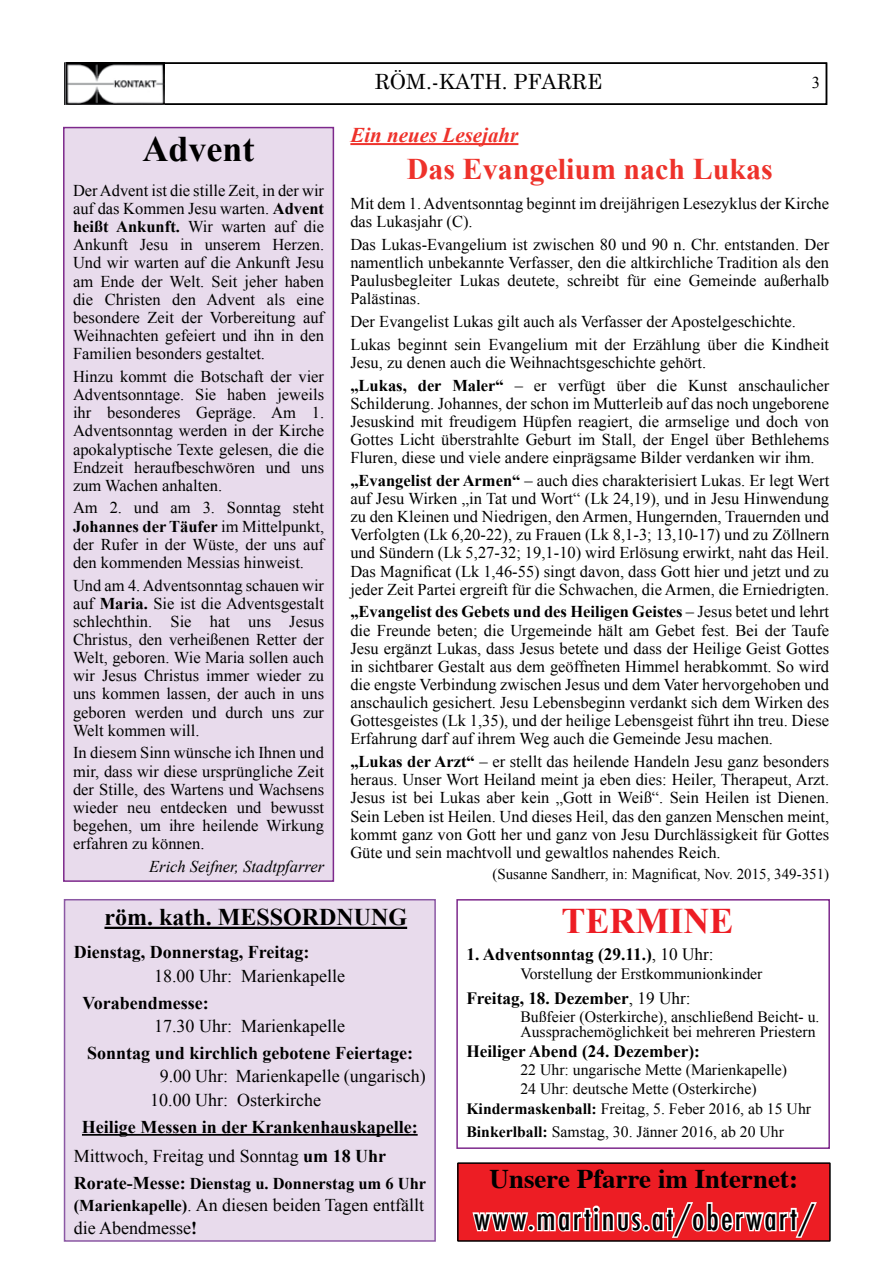
<style>
.page{position:relative;width:893px;height:1263px;background:#fff}
.page>*{position:absolute;margin:0;border:0;box-sizing:border-box;transform-origin:0 0}
.t1{font:700 36px "Times New Roman";color:#ed1d24}
.t2{font:700 36px "Times New Roman";color:#000}
.t3{font:500 condensed 31.5px "Futura";letter-spacing:.07em;color:#000}
.t4{font:700 30px "Times New Roman";color:#ee322b}
.t5{font:700 27px "Times";color:#000}
.t6{font:700 24px "Times New Roman";color:#000}
.t7{font:21px "Century Schoolbook";color:#000}
.t8{font:italic 700 21px "Times New Roman";color:#ee322b}
.t9{font:18px/23.4px "Times New Roman";color:#000}
.t10{font:700 18px/28.8px "Times New Roman";color:#000}
.t11{font:700 17.25px "Times New Roman";color:#000}
.t12{font:16.5px/18.1px "Times New Roman";color:#000;text-align:justify}
.t13{font:700 16.5px "Times New Roman";color:#000}
.t14{font:italic 16.5px "Times New Roman";color:#000}
.t15{font:15.75px/15px "Times New Roman";color:#000}
.t16{font:15px "Times New Roman";color:#000}
.s1{font-weight:700}
.s2{font-weight:400}
.s3{font-size:18px}
.s4{font-weight:700;font-size:16.5px}
.s5{font-size:16.5px}
</style>
<div class="page">
<div style="left:64px;top:62px;width:763px;height:43px;border:2px solid #000"></div>
<img style="left:65px;top:62px;width:99px;height:43px">
<div style="left:65px;top:900px;width:370px;height:341px;background:#e8dbec"></div>
<hr style="left:104px;top:927px;width:303px;height:2px;background:#000">
<hr style="left:82px;top:1134px;width:336px;height:2px;background:#000">
<div style="left:64px;top:899px;width:372px;height:343px;border:2px solid #8b58a4"></div>
<div style="left:458px;top:1163px;width:372px;height:78px;background:#ed1d24"></div>
<svg style="left:472px;top:1202px;width:345px;height:36px"></svg>
<div style="left:457px;top:1162px;width:374px;height:80px;border:2px solid #000"></div>
<div style="left:456px;top:899px;width:374px;height:250px;border:2px solid #7d298c"></div>
<div style="left:64px;top:128px;width:269px;height:753px;background:#e8dbec"></div>
<div style="left:63px;top:127px;width:271px;height:755px;border:2px solid #7d298c"></div>
<hr style="left:350px;top:143px;width:168px;height:2px;background:#ee322b">
<h1 class="t2" style="left:143px;top:124px;width:113px">Advent</h1>
<p class="t12" style="left:73px;top:181px;width:253px">Der Advent ist die stille Zeit, in der wir auf das Kommen Jesu warten. <span class="s1">Advent heißt Ankunft.</span> Wir warten auf die Ankunft Jesu in unserem Herzen.<br>Und wir warten auf die Ankunft Jesu am Ende der Welt. Seit jeher haben die Christen den Advent als eine besondere Zeit der Vorbereitung auf Weihnachten gefeiert und ihn in den Familien besonders gestaltet.</p>
<p class="t12" style="left:73px;top:367px;width:253px">Hinzu kommt die Botschaft der vier Adventsonntage. Sie haben jeweils ihr besonderes Gepräge. Am 1.<br>Adventsonntag werden in der Kirche apokalyptische Texte gelesen, die die Endzeit heraufbeschwören und uns zum Wachen anhalten.</p>
<p class="t12" style="left:73px;top:499px;width:253px">Am 2. und am 3. Sonntag steht <span class="s1">Johannes der Täufer</span> im Mittelpunkt, der Rufer in der Wüste, der uns auf den kommenden Messias hinweist.</p>
<p class="t12" style="left:73px;top:576px;width:253px">Und am 4. Adventsonntag schauen wir auf <span class="s1">Maria.</span> Sie ist die Adventsgestalt schlechthin. Sie hat uns Jesus Christus, den verheißenen Retter der Welt, geboren. Wie Maria sollen auch wir Jesus Christus immer wieder zu uns kommen lassen, der auch in uns geboren werden und durch uns zur Welt kommen will.</p>
<p class="t12" style="left:73px;top:744px;width:253px">In diesem Sinn wünsche ich Ihnen und mir, dass wir diese ursprüngliche Zeit der Stille, des Wartens und Wachsens wieder neu entdecken und bewusst begehen, um ihre heilende Wirkung erfahren zu können.</p>
<p class="t14" style="left:149px;top:855px;width:176px">Erich Seifner, Stadtpfarrer</p>
<p class="t7" style="left:375px;top:68px;width:229px">RÖM.-KATH. PFARRE</p>
<p class="t12" style="left:812px;top:73px;width:10px">3</p>
<p class="t8" style="left:350px;top:120px;width:170px">Ein neues Lesejahr</p>
<h3 class="t4" style="left:407px;top:149px;width:367px">Das Evangelium nach Lukas</h3>
<p class="t12" style="left:350px;top:194px;width:480px">Mit dem 1. Adventsonntag beginnt im dreijährigen Lesezyklus der Kirche das Lukasjahr (C).</p>
<p class="t12" style="left:350px;top:235px;width:480px">Das Lukas-Evangelium ist zwischen 80 und 90 n. Chr. entstanden. Der namentlich unbekannte Verfasser, den die altkirchliche Tradition als den Paulusbegleiter Lukas deutete, schreibt für eine Gemeinde außerhalb Palästinas.</p>
<p class="t12" style="left:350px;top:310px;width:480px;line-height:22.6px">Der Evangelist Lukas gilt auch als Verfasser der Apostelgeschichte.<br>Lukas beginnt sein Evangelium mit der Erzählung über die Kindheit</p>
<p class="t12" style="left:350px;top:351px;width:480px;line-height:22.6px">Jesu, zu denen auch die Weihnachtsgeschichte gehört.<br><span class="s1">„Lukas, der Maler“</span> – er verfügt über die Kunst anschaulicher</p>
<p class="t12" style="left:350px;top:394px;width:480px">Schilderung. Johannes, der schon im Mutterleib auf das noch ungeborene Jesuskind mit freudigem Hüpfen reagiert, die armselige und doch von Gottes Licht überstrahlte Geburt im Stall, der Engel über Bethlehems Fluren, diese und viele andere einprägsame Bilder verdanken wir ihm.</p>
<p class="t12" style="left:350px;top:471px;width:480px"><span class="s1">„Evangelist der Armen“</span> – auch dies charakterisiert Lukas. Er legt Wert auf Jesu Wirken „in Tat und Wort“ (Lk 24,19), und in Jesu Hinwendung zu den Kleinen und Niedrigen, den Armen, Hungernden, Trauernden und Verfolgten (Lk 6,20-22), zu Frauen (Lk 8,1-3; 13,10-17) und zu Zöllnern und Sündern (Lk 5,27-32; 19,1-10) wird Erlösung erwirkt, naht das Heil.<br>Das Magnificat (Lk 1,46-55) singt davon, dass Gott hier und jetzt und zu jeder Zeit Partei ergreift für die Schwachen, die Armen, die Erniedrigten.</p>
<p class="t12" style="left:350px;top:602px;width:480px"><span class="s1">„Evangelist des Gebets und des Heiligen Geistes</span> – Jesus betet und lehrt die Freunde beten; die Urgemeinde hält am Gebet fest. Bei der Taufe Jesu ergänzt Lukas, dass Jesus betete und dass der Heilige Geist Gottes in sichtbarer Gestalt aus dem geöffneten Himmel herabkommt. So wird die engste Verbindung zwischen Jesus und dem Vater hervorgehoben und anschaulich gesichert. Jesu Lebensbeginn verdankt sich dem Wirken des Gottesgeistes (Lk 1,35), und der heilige Lebensgeist führt ihn treu. Diese Erfahrung darf auf ihrem Weg auch die Gemeinde Jesu machen.</p>
<p class="t12" style="left:350px;top:752px;width:480px"><span class="s1">„Lukas der Arzt“</span> – er stellt das heilende Handeln Jesu ganz besonders heraus. Unser Wort Heiland meint ja eben dies: Heiler, Therapeut, Arzt.<br>Jesus ist bei Lukas aber kein „Gott in Weiß“. Sein Heilen ist Dienen.<br>Sein Leben ist Heilen. Und dieses Heil, das den ganzen Menschen meint, kommt ganz von Gott her und ganz von Jesu Durchlässigkeit für Gottes Güte und sein machtvoll und gewaltlos nahendes Reich.</p>
<p class="t16" style="left:492px;top:864px;width:338px">(Susanne Sandherr, in: Magnificat, Nov. 2015, 349-351)</p>
<h3 class="t6" style="left:104px;top:901px;width:304px">röm. kath. MESSORDNUNG</h3>
<p class="t10" style="left:74px;top:937px;width:237px">Dienstag, Donnerstag, Freitag:</p>
<p class="t9" style="left:154px;top:964px;width:192px">18.00 Uhr: Marienkapelle</p>
<p class="t10" style="left:82px;top:988px;width:128px">Vorabendmesse:</p>
<p class="t9" style="left:154px;top:1014px;width:192px">17.30 Uhr: Marienkapelle</p>
<p class="t10" style="left:87px;top:1038px;width:327px">Sonntag und kirchlich gebotene Feiertage:</p>
<p class="t9" style="left:150px;top:1064px;width:277px;text-indent:9px">9.00 Uhr: Marienkapelle (ungarisch)<br>10.00 Uhr: Osterkirche</p>
<p class="t10" style="left:74px;top:1112px;width:345px;text-indent:8px">Heilige Messen in der Krankenhauskapelle:<br><span class="s2">Mittwoch, Freitag und Sonntag</span> um 18 Uhr</p>
<p class="t13" style="left:74px;top:1172px;width:354px"><span class="s3">Rorate-Messe:</span> Dienstag u. Donnerstag um 6 Uhr</p>
<p class="t9" style="left:74px;top:1193px;width:352px;line-height:22.5px"><span class="s4">(Marienkapelle)</span><span class="s5">.</span> An diesen beiden Tagen entfällt die Abendmesse<span class="s1">!</span></p>
<h1 class="t1" style="left:561px;top:896px;width:174px">TERMINE</h1>
<p class="t11" style="left:466px;top:942px;width:249px">1. Adventsonntag (29.11.)<span class="s2">, 10 Uhr:</span></p>
<p class="t15" style="left:520px;top:966px;width:244px">Vorstellung der Erstkommunionkinder</p>
<p class="t11" style="left:466px;top:986px;width:226px">Freitag, 18. Dezember<span class="s2">, 19 Uhr:</span></p>
<p class="t15" style="left:520px;top:1009px;width:301px">Bußfeier (Osterkirche), anschließend Beicht- u.<br>Aussprachemöglichkeit bei mehreren Priestern</p>
<p class="t11" style="left:466px;top:1039px;width:235px">Heiliger Abend (24. Dezember):</p>
<p class="t15" style="left:520px;top:1060px;width:268px;line-height:18.6px">22 Uhr: ungarische Mette (Marienkapelle)<br>24 Uhr: deutsche Mette (Osterkirche)</p>
<p class="t15" style="left:466px;top:1098px;width:346px;line-height:22.2px"><span class="s1">Kindermaskenball:</span> Freitag, 5. Feber 2016, ab 15 Uhr<br><span class="s1">Binkerlball:</span> Samstag, 30. Jänner 2016, ab 20 Uhr</p>
<h3 class="t5" style="left:490px;top:1153px;width:310px">Unsere Pfarre im Internet:</h3>
<h2 class="t3" style="left:474px;top:1198px;width:341px">www.martinus.at/oberwart/</h2>
</div>
